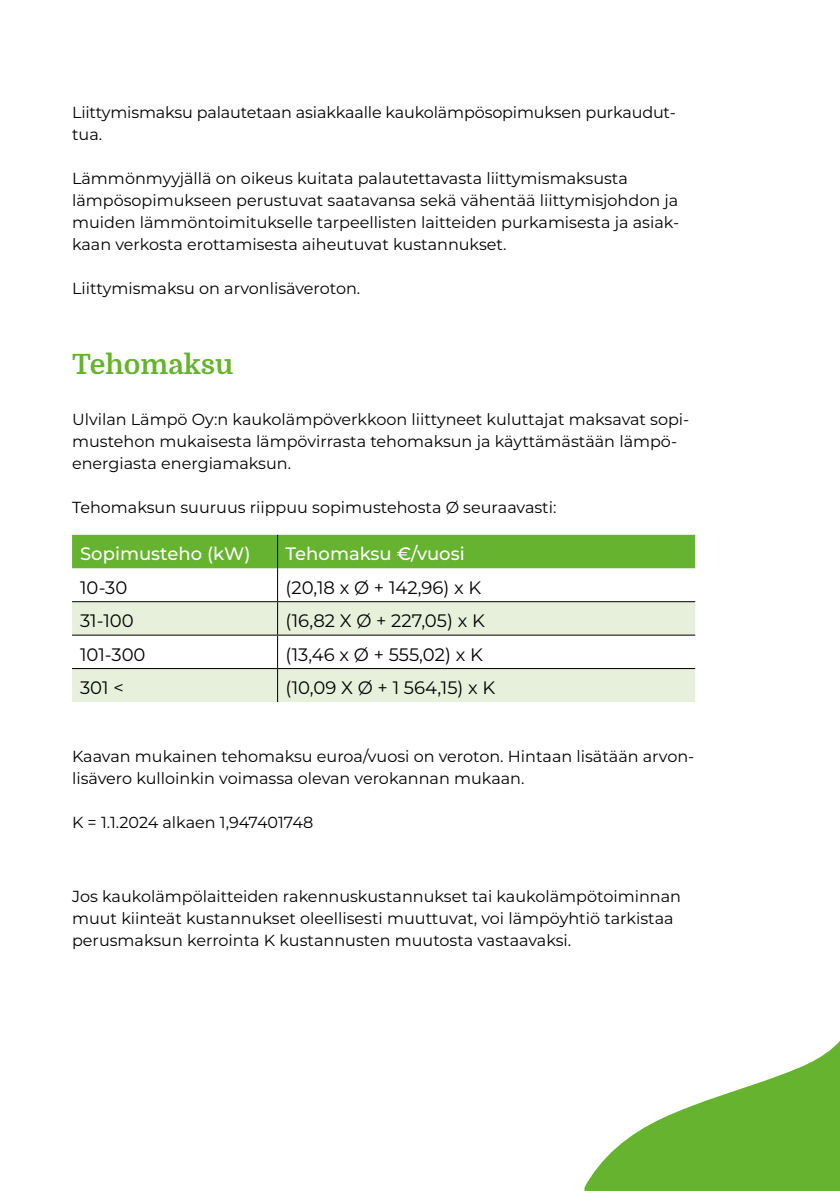
<style>
.page{position:relative;width:840px;height:1191px;background:#fff}
.page>*{position:absolute;margin:0;border:0;box-sizing:border-box;transform-origin:0 0}
.Otsikko{font:700 28px "Domine";color:#65b32e}
.Luettelo{font:18px "Montserrat";color:#000}
.Luettelo-2{font:500 18px "Montserrat";color:#fff}
.Leipäteksti{font:16px/22px "Montserrat";color:#000}
</style>
<div class="page">
<svg style="left:584px;top:1042px;width:255px;height:149px;fill:#65b32e"></svg>
<div style="left:72px;top:535px;width:622px;height:33px;background:#65b32e"></div>
<svg style="left:72px;top:602px;width:622px;height:100px;fill:#e6f0da"></svg>
<hr style="left:277px;top:601px;width:417px;height:1px;background:#000">
<hr style="left:277px;top:634px;width:417px;height:1px;background:#000">
<hr style="left:277px;top:668px;width:417px;height:1px;background:#000">
<hr style="left:277px;top:535px;width:1px;height:33px;background:#000">
<hr style="left:277px;top:568px;width:1px;height:33px;background:#000">
<hr style="left:72px;top:601px;width:205px;height:1px;background:#000">
<hr style="left:277px;top:602px;width:1px;height:32px;background:#000">
<hr style="left:72px;top:634px;width:205px;height:1px;background:#000">
<hr style="left:277px;top:635px;width:1px;height:33px;background:#000">
<hr style="left:72px;top:668px;width:205px;height:1px;background:#000">
<hr style="left:277px;top:669px;width:1px;height:33px;background:#000">
<p class="Leipäteksti" style="left:72px;top:100px;width:605px">Liittymismaksu palautetaan asiakkaalle kaukolämpösopimuksen purkaudut&shy;tua.</p>
<p class="Leipäteksti" style="left:72px;top:166px;width:608px">Lämmönmyyjällä on oikeus kuitata palautettavasta liittymismaksusta lämpösopimukseen perustuvat saatavansa sekä vähentää liittymisjohdon ja muiden lämmöntoimitukselle tarpeellisten laitteiden purkamisesta ja asiak&shy;kaan verkosta erottamisesta aiheutuvat kustannukset.</p>
<p class="Leipäteksti" style="left:72px;top:276px;width:289px">Liittymismaksu on arvonlisäveroton.</p>
<h1 class="Otsikko" style="left:72px;top:349px;width:163px">Tehomaksu</h1>
<p class="Leipäteksti" style="left:72px;top:408px;width:618px">Ulvilan Lämpö Oy:n kaukolämpöverkkoon liittyneet kuluttajat maksavat sopi&shy;mustehon mukaisesta lämpövirrasta tehomaksun ja käyttämästään lämpö&shy;energiasta energiamaksun.</p>
<p class="Leipäteksti" style="left:72px;top:496px;width:485px">Tehomaksun suuruus riippuu sopimustehosta Ø seuraavasti:</p>
<p class="Luettelo-2" style="left:80px;top:541px;width:172px">Sopimusteho (kW)</p>
<p class="Luettelo-2" style="left:285px;top:541px;width:180px">Tehomaksu €/vuosi</p>
<p class="Luettelo" style="left:80px;top:575px;width:49px">10-30</p>
<p class="Luettelo" style="left:285px;top:575px;width:197px">(20,18 x Ø + 142,96) x K</p>
<p class="Luettelo" style="left:80px;top:608px;width:55px">31-100</p>
<p class="Luettelo" style="left:285px;top:608px;width:201px">(16,82 X Ø + 227,05) x K</p>
<p class="Luettelo" style="left:80px;top:642px;width:67px">101-300</p>
<p class="Luettelo" style="left:285px;top:642px;width:198px">(13,46 x Ø + 555,02) x K</p>
<p class="Luettelo" style="left:80px;top:675px;width:45px">301 &lt;</p>
<p class="Luettelo" style="left:285px;top:675px;width:211px">(10,09 X Ø + 1 564,15) x K</p>
<p class="Leipäteksti" style="left:72px;top:744px;width:623px">Kaavan mukainen tehomaksu euroa/vuosi on veroton. Hintaan lisätään arvon&shy;lisävero kulloinkin voimassa olevan verokannan mukaan.</p>
<p class="Leipäteksti" style="left:72px;top:810px;width:243px">K = 1.1.2024 alkaen 1,947401748</p>
<p class="Leipäteksti" style="left:72px;top:885px;width:610px">Jos kaukolämpölaitteiden rakennuskustannukset tai kaukolämpötoiminnan muut kiinteät kustannukset oleellisesti muuttuvat, voi lämpöyhtiö tarkistaa perusmaksun kerrointa K kustannusten muutosta vastaavaksi.</p>
</div>
